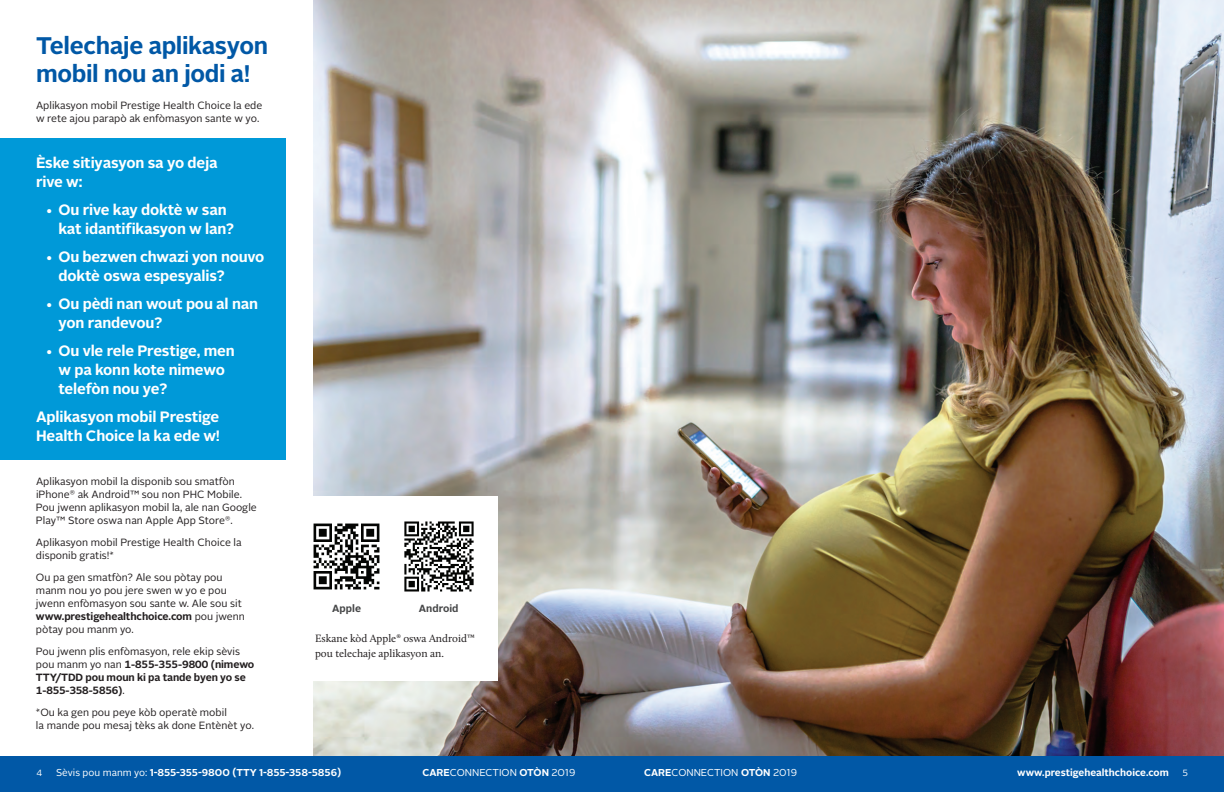
<style>
.page{position:relative;width:1224px;height:792px;background:#fff}
.page>*{position:absolute;margin:0;border:0;box-sizing:border-box;transform-origin:0 0}
.t1{font:700 24px/28px "Alright Sans";letter-spacing:-.015em;color:#0158a6}
.Body{font:700 15px/19px "Alright Sans";letter-spacing:-.01em;color:#fff}
.Body_Copy{font:11px/15px "Calluna";color:#231f20}
.Body-2{font:10.5px/13px "Alright Sans";color:#231f20}
.Body-3{font:700 10.5px/13px "Alright Sans";letter-spacing:-.01em;color:#231f20}
.Topic_Header{font:700 10.4px "Alright Sans";color:#464748}
.t2{font:700 10px "Alright Sans";color:#fff}
.t3{font:10px "Alright Sans";color:#fff}
.t4{font:9px "Alright Sans";color:#fff}
.s1{font-weight:400}
.s2{font-weight:700}
</style>
<div class="page">
<img style="left:314px;top:0;width:910px;height:756px">
<div style="left:283px;top:497px;width:215px;height:184px;background:#fff"></div>
<div style="left:0;top:138px;width:285px;height:321px;background:#0099d8"></div>
<img style="left:404px;top:521px;width:70px;height:71px">
<img style="left:313px;top:523px;width:67px;height:67px">
<div style="left:0;top:756px;width:612px;height:36px;background:#0158a6"></div>
<div style="left:612px;top:756px;width:612px;height:36px;background:#0158a6"></div>
<p class="t1" style="left:36px;top:32px;width:234px">Telechaje aplikasyon mobil nou an jodi a!</p>
<p class="Body-2" style="left:36px;top:99px;width:228px">Aplikasyon mobil Prestige Health Choice la ede w rete ajou parapò ak enfòmasyon sante w yo.</p>
<p class="Body" style="left:36px;top:153px;width:183px">Èske sitiyasyon sa yo deja rive w:</p>
<p class="Body" style="left:58px;top:200px;width:177px;text-indent:-14px"><span class="s1">•</span> Ou rive kay doktè w san kat idantifikasyon w lan?</p>
<p class="Body" style="left:58px;top:247px;width:207px;text-indent:-14px"><span class="s1">•</span> Ou bezwen chwazi yon nouvo doktè oswa espesyalis?</p>
<p class="Body" style="left:58px;top:294px;width:201px;text-indent:-14px"><span class="s1">•</span> Ou pèdi nan wout pou al nan yon randevou?</p>
<p class="Body" style="left:58px;top:341px;width:178px;text-indent:-14px"><span class="s1">•</span> Ou vle rele Prestige, men w pa konn kote nimewo telefòn nou ye?</p>
<p class="Body" style="left:36px;top:407px;width:186px">Aplikasyon mobil Prestige<br>Health Choice la ka ede w!</p>
<p class="Body-2" style="left:36px;top:475px;width:222px">Aplikasyon mobil la disponib sou smatfòn iPhone<sup>®</sup> ak Android™ sou non PHC Mobile.<br>Pou jwenn aplikasyon mobil la, ale nan Google Play™ Store oswa nan Apple App Store<sup>®</sup>.</p>
<p class="Body-2" style="left:36px;top:536px;width:207px">Aplikasyon mobil Prestige Health Choice la disponib gratis!*</p>
<p class="Body-2" style="left:36px;top:571px;width:210px">Ou pa gen smatfòn? Ale sou pòtay pou manm nou yo pou jere swen w yo e pou jwenn enfòmasyon sou sante w. Ale sou sit <span class="s2">www.prestigehealthchoice.com</span> pou jwenn pòtay pou manm yo.</p>
<p class="Body-3" style="left:36px;top:645px;width:220px"><span class="s1">Pou jwenn plis enfòmasyon, rele ekip sèvis pou manm yo nan</span> 1-855-355-9800 (nimewo TTY/TDD pou moun ki pa tande byen yo se 1-855-358-5856)<span class="s1">.</span></p>
<p class="Body-2" style="left:36px;top:706px;width:219px">*Ou ka gen pou peye kòb operatè mobil<br>la mande pou mesaj tèks ak done Entènèt yo.</p>
<p class="Topic_Header" style="left:332px;top:601px;width:30px">Apple</p>
<p class="Topic_Header" style="left:419px;top:601px;width:41px">Android</p>
<p class="Body_Copy" style="left:315px;top:630px;width:161px">Eskane kòd Apple® oswa Android™ pou telechaje aplikasyon an.</p>
<p class="t4" style="left:36px;top:766px;width:7px">4</p>
<p class="t2" style="left:56px;top:765px;width:286px"><span class="s1">Sèvis pou manm yo:</span> 1-855-355-9800 (TTY 1-855-358-5856)</p>
<p class="t3" style="left:422px;top:765px;width:155px"><span class="s2">CARE</span>CONNECTION <span class="s2">OTÒN</span> 2019</p>
<p class="t3" style="left:644px;top:765px;width:155px"><span class="s2">CARE</span>CONNECTION <span class="s2">OTÒN</span> 2019</p>
<p class="t2" style="left:1017px;top:765px;width:153px">www.prestigehealthchoice.com</p>
<p class="t4" style="left:1182px;top:766px;width:7px">5</p>
</div>
